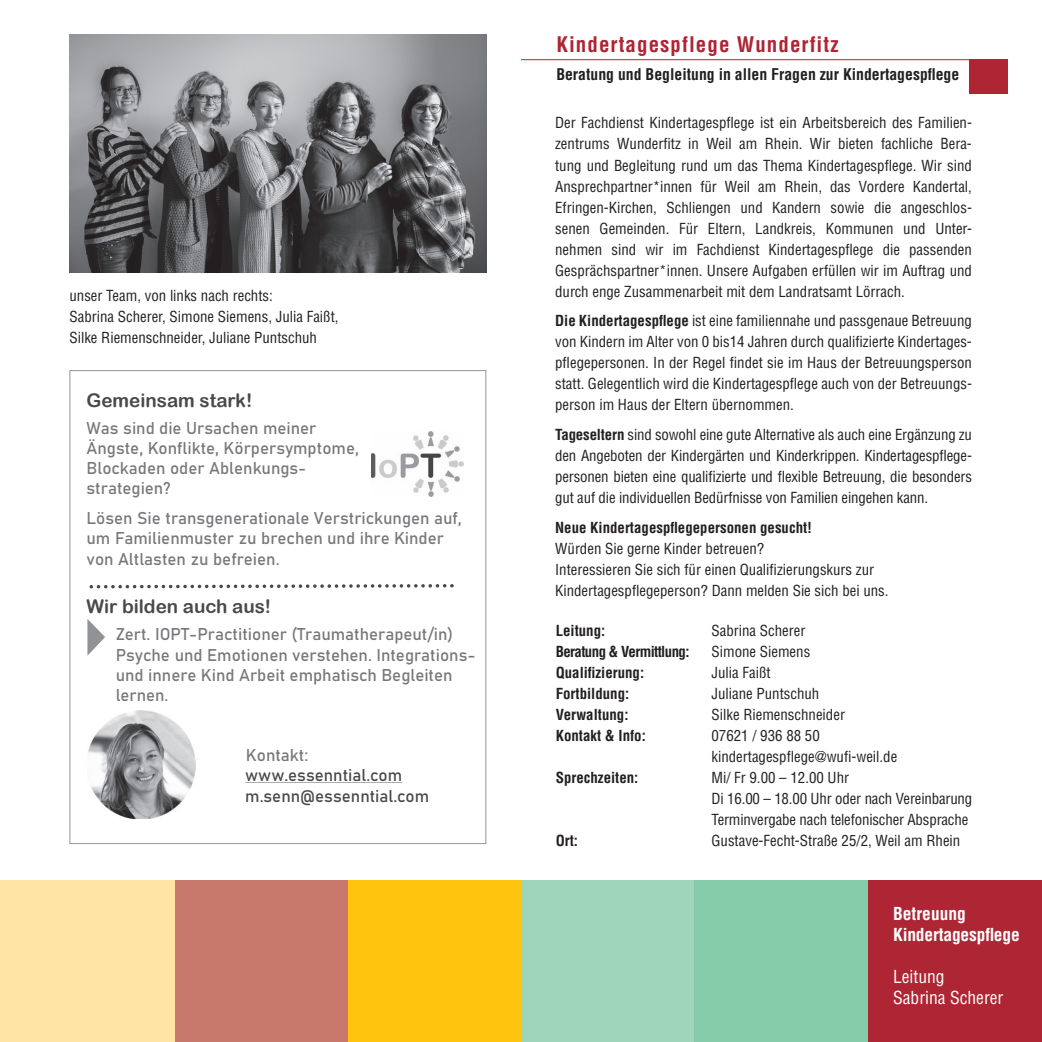
<style>
.page{position:relative;width:1042px;height:1042px;background:#fff}
.page>*{position:absolute;margin:0;border:0;box-sizing:border-box;transform-origin:0 0}
.t1{font:700 condensed 21px "Helvetica";letter-spacing:.05em;color:#ae2533}
.t2{font:18.72px "Arial Rounded MT Bold";color:#48494a}
.t3{font:700 condensed 17.5px/21px "Helvetica";letter-spacing:-.01em;color:#fff}
.t4{font:condensed 17.5px/21px "Helvetica";color:#fff}
.t5{font:16.8px/20.3px "Bahnschrift";color:#76787b}
.t6{font:16.8px/20.3px "Bahnschrift";color:#48494a}
.t7{font:700 condensed 15.75px "Helvetica";color:#231f20}
.t8{font:condensed 14.88px/21px "Helvetica";color:#231f20}
.t9{font:700 condensed 14.88px "Helvetica";color:#231f20}
.t10{font:700 condensed 14.88px "Helvetica";letter-spacing:-.04em;color:#231f20}
.s1{font-weight:700}
</style>
<div class="page">
<hr style="left:521px;top:59px;width:497px;height:1px;background:#ae2533">
<div style="left:969px;top:59px;width:49px;height:35px;background:#ae2533"></div>
<div style="left:347px;top:881px;width:174px;height:161px;background:#fec40e"></div>
<div style="left:174px;top:881px;width:174px;height:161px;background:#c9796b"></div>
<div style="left:867px;top:881px;width:175px;height:161px;background:#ae2533"></div>
<div style="left:521px;top:881px;width:173px;height:161px;background:#9fd5ba"></div>
<div style="left:694px;top:881px;width:173px;height:161px;background:#85ccab"></div>
<img style="left:69px;top:35px;width:417px;height:238px">
<img style="left:371px;top:432px;width:92px;height:64px">
<svg style="left:87px;top:619px;width:18px;height:37px"></svg>
<svg style="left:245px;top:782px;width:157px;height:1px"></svg>
<svg style="left:89px;top:584px;width:365px;height:5px"></svg>
<img style="left:88px;top:710px;width:107px;height:108px">
<div style="left:0;top:881px;width:174px;height:161px;background:#ffe4a6"></div>
<div style="left:1008px;top:20px;width:34px;height:824px;background:#fff"></div>
<p class="t8" style="left:69px;top:285px;width:271px">unser Team, von links nach rechts:<br>Sabrina Scherer, Simone Siemens, Julia Faißt,<br>Silke Riemenschneider, Juliane Puntschuh</p>
<p class="t2" style="left:87px;top:389px;width:167px">Gemeinsam stark!</p>
<p class="t5" style="left:87px;top:417px;width:274px">Was sind die Ursachen meiner<br>Ängste, Konflikte, Körpersymptome,<br>Blockaden oder Ablenkungs&shy;strategien?</p>
<p class="t5" style="left:87px;top:507px;width:376px">Lösen Sie transgenerationale Verstrickungen auf, um Familienmuster zu brechen und ihre Kinder von Altlasten zu befreien.</p>
<p class="t2" style="left:86px;top:595px;width:186px">Wir bilden auch aus!</p>
<p class="t5" style="left:116px;top:623px;width:361px">Zert. IOPT-Practitioner (Traumatherapeut/in)<br>Psyche und Emotionen verstehen. Integrations&shy;und innere Kind Arbeit emphatisch Begleiten lernen.</p>
<p class="t5" style="left:246px;top:744px;width:64px">Kontakt:</p>
<p class="t6" style="left:245px;top:764px;width:186px">www.essenntial.com m.senn@essenntial.com</p>
<h1 class="t1" style="left:556px;top:31px;width:284px">Kindertagespflege Wunderfitz</h1>
<p class="t7" style="left:556px;top:64px;width:404px">Beratung und Begleitung in allen Fragen zur Kindertagespflege</p>
<p class="t8" style="left:555px;top:112px;width:418px;text-align:justify">Der Fachdienst Kindertagespflege ist ein Arbeitsbereich des Familien&shy;zentrums Wunderfitz in Weil am Rhein. Wir bieten fachliche Bera&shy;tung und Begleitung rund um das Thema Kindertagespflege. Wir sind Ansprechpartner*innen für Weil am Rhein, das Vordere Kandertal, Efringen-Kirchen, Schliengen und Kandern sowie die angeschlos&shy;senen Gemeinden. Für Eltern, Landkreis, Kommunen und Unter&shy;nehmen sind wir im Fachdienst Kindertagespflege die passenden Gesprächspartner*innen. Unsere Aufgaben erfüllen wir im Auftrag und durch enge Zusammenarbeit mit dem Landratsamt Lörrach.</p>
<p class="t8" style="left:555px;top:310px;width:418px;text-align:justify"><span class="s1">Die Kindertagespflege</span> ist eine familiennahe und passgenaue Betreuung von Kindern im Alter von 0 bis14 Jahren durch qualifizierte Kindertages&shy;pflegepersonen. In der Regel findet sie im Haus der Betreuungsperson statt. Gelegentlich wird die Kindertagespflege auch von der Betreuungs&shy;person im Haus der Eltern übernommen.</p>
<p class="t8" style="left:555px;top:424px;width:418px;text-align:justify"><span class="s1">Tageseltern</span> sind sowohl eine gute Alternative als auch eine Ergänzung zu den Angeboten der Kindergärten und Kinderkrippen. Kindertagespflege&shy;personen bieten eine qualifizierte und flexible Betreuung, die besonders gut auf die individuellen Bedürfnisse von Familien eingehen kann.</p>
<p class="t9" style="left:555px;top:518px;width:258px">Neue Kindertagespflegepersonen gesucht!</p>
<p class="t8" style="left:555px;top:538px;width:335px">Würden Sie gerne Kinder betreuen?<br>Interessieren Sie sich für einen Qualifizierungskurs zur<br>Kindertagespflegeperson? Dann melden Sie sich bei uns.</p>
<p class="t9" style="left:556px;top:621px;width:51px">Leitung:</p>
<p class="t8" style="left:711px;top:619px;width:95px">Sabrina Scherer</p>
<p class="t10" style="left:556px;top:642px;width:135px">Beratung &amp; Vermittlung:</p>
<p class="t8" style="left:711px;top:640px;width:100px">Simone Siemens</p>
<p class="t9" style="left:556px;top:663px;width:90px">Qualifizierung:</p>
<p class="t8" style="left:711px;top:661px;width:61px">Julia Faißt</p>
<p class="t9" style="left:556px;top:684px;width:75px">Fortbildung:</p>
<p class="t8" style="left:711px;top:682px;width:109px">Juliane Puntschuh</p>
<p class="t9" style="left:556px;top:705px;width:74px">Verwaltung:</p>
<p class="t8" style="left:711px;top:703px;width:135px">Silke Riemenschneider</p>
<p class="t9" style="left:556px;top:726px;width:92px">Kontakt &amp; Info:</p>
<p class="t8" style="left:711px;top:724px;width:187px">07621 / 936 88 50 kindertagespflege@wufi-weil.de</p>
<p class="t9" style="left:556px;top:768px;width:84px">Sprechzeiten:</p>
<p class="t8" style="left:711px;top:766px;width:262px">Mi/ Fr 9.00 – 12.00 Uhr<br>Di 16.00 – 18.00 Uhr oder nach Vereinbarung<br>Terminvergabe nach telefonischer Absprache</p>
<p class="t9" style="left:556px;top:831px;width:24px">Ort:</p>
<p class="t8" style="left:711px;top:829px;width:250px">Gustave-Fecht-Straße 25/2, Weil am Rhein</p>
<p class="t3" style="left:893px;top:903px;width:128px">Betreuung<br>Kindertagespflege</p>
<p class="t4" style="left:893px;top:966px;width:112px">Leitung<br>Sabrina Scherer</p>
</div>
